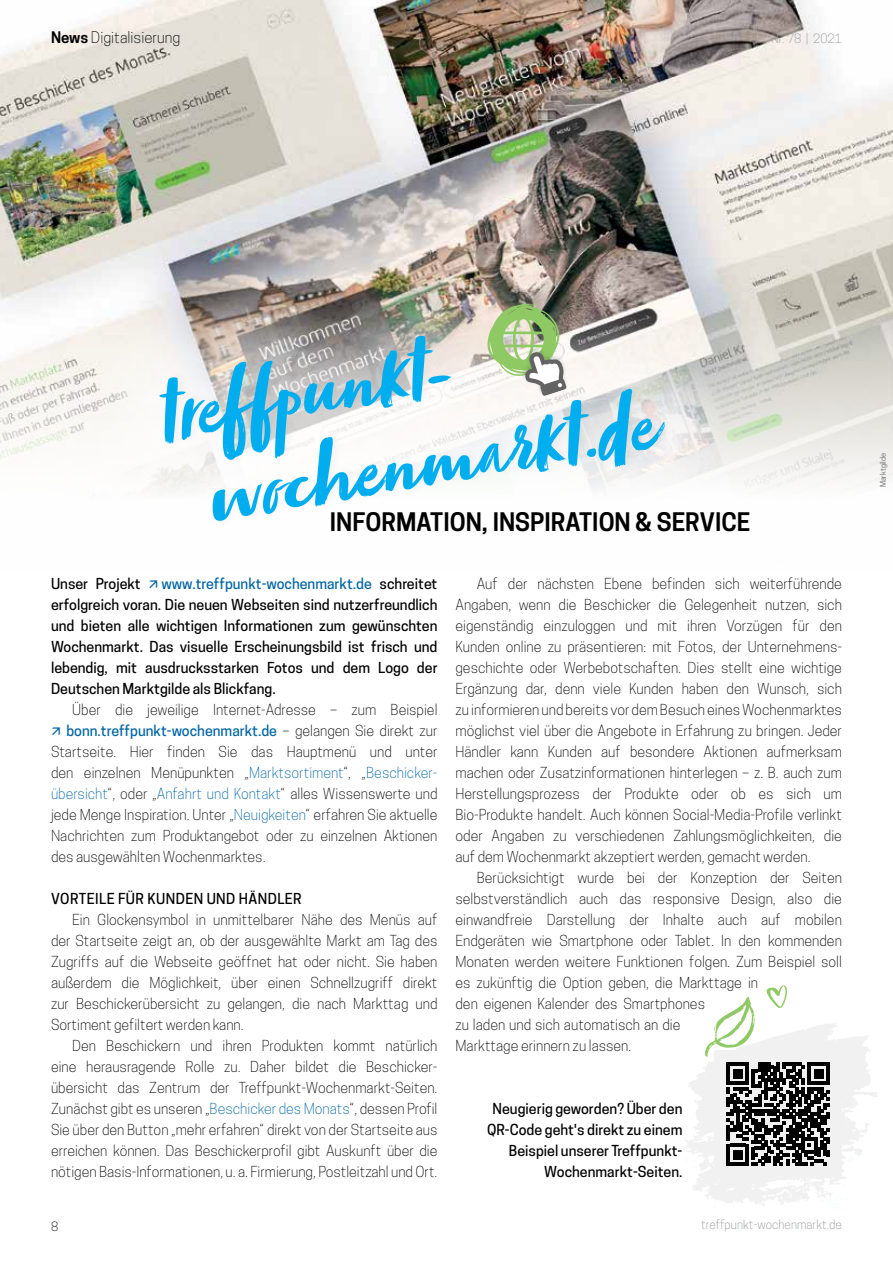
<style>
.page{position:relative;width:893px;height:1263px;background:#fff}
.page>*{position:absolute;margin:0;border:0;box-sizing:border-box;transform-origin:0 0}
.t1{font:90.15px/87.4px "Zooja Pro";color:#00aeef}
.t2{font:600 24px "Cooper Hewitt";color:#000}
.t3{font:300 15px "Cooper Hewitt";color:#000}
.t4{font:300 14.25px/21px "Cooper Hewitt";color:#000;text-align:justify}
.t5{font:500 14.25px/21px "Cooper Hewitt";color:#000;text-align:justify}
.t6{font:500 14.25px "Cooper Hewitt";color:#0065a4}
.t7{font:500 14.25px "Cooper Hewitt";letter-spacing:.03em;color:#000}
.t8{font:300 12px "Cooper Hewitt";color:#939598}
.t9{font:300 12px "Cooper Hewitt";color:#000}
.t10{font:7.5px "Cooper Hewitt";color:#636466}
.s1{font-weight:600}
.s2{color:#0065a4}
.s3{font-weight:300;color:#000}
</style>
<div class="page">
<img style="left:0;top:0;width:893px;height:489px">
<img style="left:77px;top:217px;width:672px;height:282px">
<div style="left:520px;top:346px;width:50px;height:52px;background:#000;opacity:.15"></div>
<img style="left:487px;top:304px;width:80px;height:92px">
<svg style="left:685px;top:985px;width:192px;height:221px"></svg>
<p class="t3" style="left:51px;top:28px;width:131px"><span class="s1">News</span> Digitalisierung</p>
<p class="t8" style="left:771px;top:31px;width:72px">Nr. 78 | 2021</p>
<h1 class="t1" style="left:185px;top:377px;width:454px;text-indent:-35px;rotate:-9deg">treffpunkt&shy;wochenmarkt.de</h1>
<h2 class="t2" style="left:330px;top:508px;width:422px">INFORMATION, INSPIRATION &amp; SERVICE</h2>
<p class="t5" style="left:51px;top:573px;width:388px;text-indent:110px"><span class="s2">www.treffpunkt-wochenmarkt.de</span> schreitet erfolgreich voran. Die neuen Webseiten sind nutzerfreundlich und bieten alle wichtigen Informationen zum gewünschten Wochenmarkt. Das visuelle Erscheinungsbild ist frisch und lebendig, mit ausdrucksstarken Fotos und dem Logo der Deutschen Marktgilde als Blickfang.</p>
<p class="t4" style="left:72px;top:699px;width:367px">Über die jeweilige Internet-Adresse – zum Beispiel</p>
<p class="t6" style="left:66px;top:722px;width:373px">bonn.treffpunkt-wochenmarkt.de <span class="s3">– gelangen Sie direkt zur</span></p>
<p class="t4" style="left:51px;top:741px;width:388px">Startseite. Hier finden Sie das Hauptmenü und unter</p>
<p class="t4" style="left:51px;top:762px;width:387px">den einzelnen Menüpunkten „<span class="s2">Marktsortiment</span>“, „<span class="s2">Beschicker-</span></p>
<p class="t4" style="left:51px;top:783px;width:388px"><span class="s2">übersicht</span>“, oder „<span class="s2">Anfahrt und Kontakt</span>“ alles Wissenswerte und</p>
<p class="t4" style="left:51px;top:804px;width:388px">jede Menge Inspiration. Unter „<span class="s2">Neuigkeiten</span>“ erfahren Sie aktuelle</p>
<p class="t4" style="left:51px;top:825px;width:388px">Nachrichten zum Produktangebot oder zu einzelnen Aktionen</p>
<p class="t4" style="left:51px;top:846px;width:216px">des ausgewählten Wochenmarktes.</p>
<p class="t7" style="left:51px;top:890px;width:252px">VORTEILE FÜR KUNDEN UND HÄNDLER</p>
<p class="t4" style="left:51px;top:909px;width:388px;text-indent:21px">Ein Glockensymbol in unmittelbarer Nähe des Menüs auf der Startseite zeigt an, ob der ausgewählte Markt am Tag des Zugriffs auf die Webseite geöffnet hat oder nicht. Sie haben außerdem die Möglichkeit, über einen Schnellzugriff direkt zur Beschickerübersicht zu gelangen, die nach Markttag und Sortiment gefiltert werden kann.</p>
<p class="t4" style="left:51px;top:1035px;width:388px;text-indent:21px">Den Beschickern und ihren Produkten kommt natürlich eine herausragende Rolle zu. Daher bildet die Beschicker&shy;übersicht das Zentrum der Treffpunkt-Wochenmarkt-Seiten.<br>Zunächst gibt es unseren „<span class="s2">Beschicker des Monats</span>“, dessen Profil Sie über den Button „mehr erfahren“ direkt von der Startseite aus erreichen können. Das Beschickerprofil gibt Auskunft über die nötigen Basis-Informationen, u. a. Firmierung, Postleitzahl und Ort.</p>
<p class="t5" style="left:51px;top:573px;width:91px">Unser Projekt</p>
<p class="t4" style="left:455px;top:573px;width:388px;text-indent:21px">Auf der nächsten Ebene befinden sich weiterführende Angaben, wenn die Beschicker die Gelegenheit nutzen, sich eigenständig einzuloggen und mit ihren Vorzügen für den Kunden online zu präsentieren: mit Fotos, der Unternehmens&shy;geschichte oder Werbebotschaften. Dies stellt eine wichtige Ergänzung dar, denn viele Kunden haben den Wunsch, sich zu informieren und bereits vor dem Besuch eines Wochenmarktes möglichst viel über die Angebote in Erfahrung zu bringen. Jeder Händler kann Kunden auf besondere Aktionen aufmerksam machen oder Zusatzinformationen hinterlegen – z. B. auch zum Herstellungsprozess der Produkte oder ob es sich um Bio-Produkte handelt. Auch können Social-Media-Profile verlinkt oder Angaben zu verschiedenen Zahlungsmöglichkeiten, die auf dem Wochenmarkt akzeptiert werden, gemacht werden.</p>
<p class="t4" style="left:455px;top:867px;width:388px;text-align:left;text-indent:21px">Berücksichtigt wurde bei der Konzeption der Seiten selbstverständlich auch das responsive Design, also die einwandfreie Darstellung der Inhalte auch auf mobilen Endgeräten wie Smartphone oder Tablet. In den kommenden Monaten werden weitere Funktionen folgen. Zum Beispiel soll es zukünftig die Option geben, die Markttage in<br>den eigenen Kalender des Smartphones<br>zu laden und sich automatisch an die<br>Markttage erinnern zu lassen.</p>
<p class="t5" style="left:487px;top:1098px;width:197px;text-align:right">Neugierig geworden? Über den<br>QR-Code geht's direkt zu einem<br>Beispiel unserer Treffpunkt-<br>Wochenmarkt-Seiten.</p>
<p class="t9" style="left:51px;top:1219px;width:9px">8</p>
<p class="t8" style="left:701px;top:1218px;width:142px">treffpunkt-wochenmarkt.de</p>
<p class="t10" style="left:879px;top:487px;width:36px;rotate:-90deg">Marktgilde</p>
</div>
